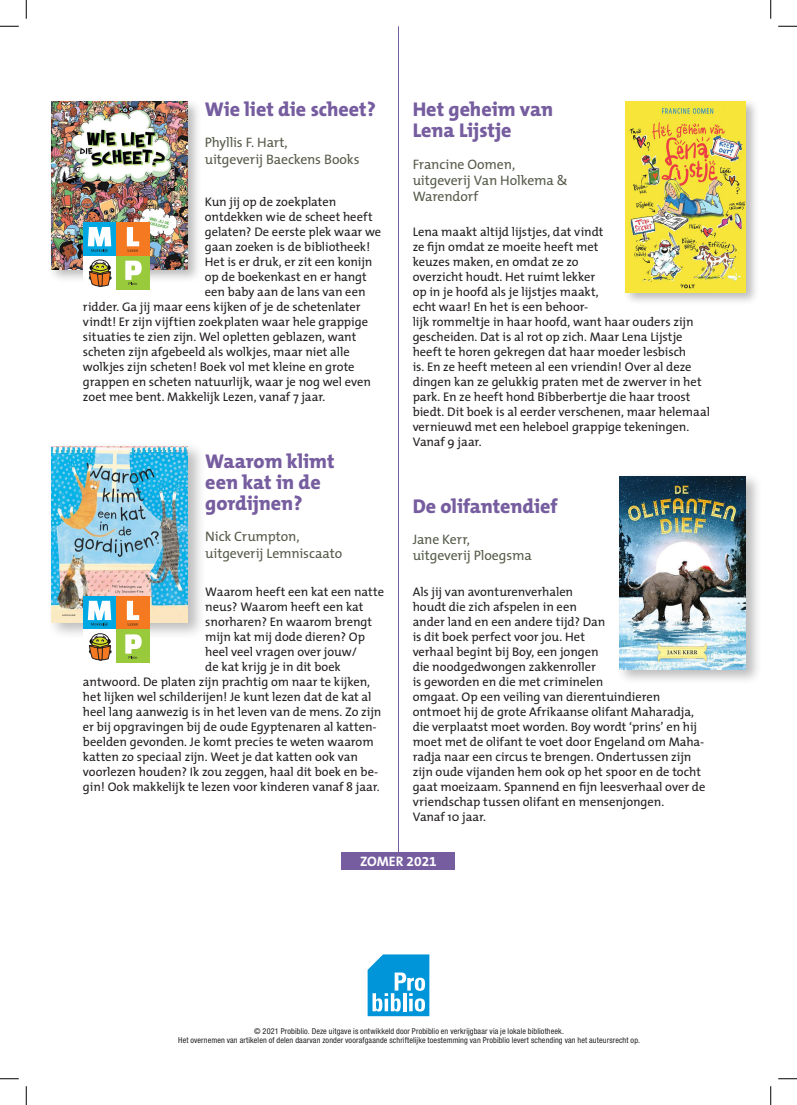
<style>
.page{position:relative;width:797px;height:1105px;background:#fff}
.page>*{position:absolute;margin:0;border:0;box-sizing:border-box;transform-origin:0 0}
.Tekst{font:800 20px "The Mix";letter-spacing:-.005em;color:#765d9f}
.Tekst-2{font:13.75px/16.2px "The Mix";letter-spacing:-.01em;color:#565b4a}
.Schrijver{font:700 13.75px "The Mix B7";color:#fff}
.Tekst-3{font:12.5px/15px "The Mix";letter-spacing:-.005em;color:#231f20}
.Tekst-4{font:condensed 8.12px "Helvetica Neue LT Std";letter-spacing:.015em;color:#231f20}
</style>
<div class="page">
<div style="left:48px;top:98px;width:154px;height:185px;background:#231f20;opacity:.3"></div>
<img style="left:51px;top:102px;width:136px;height:167px">
<div style="left:616px;top:472px;width:146px;height:213px;background:#231f20;opacity:.3"></div>
<img style="left:619px;top:477px;width:126px;height:193px">
<div style="left:623px;top:98px;width:136px;height:208px;background:#231f20;opacity:.3"></div>
<img style="left:625px;top:101px;width:121px;height:192px">
<div style="left:48px;top:442px;width:158px;height:198px;background:#231f20;opacity:.3"></div>
<img style="left:51px;top:446px;width:136px;height:176px">
<svg style="left:367px;top:954px;width:62px;height:62px"></svg>
<div style="left:83px;top:596px;width:33px;height:34px;background:#00a8e3"></div>
<div style="left:83px;top:630px;width:33px;height:33px;background:#fff"></div>
<svg style="left:88px;top:601px;width:23px;height:25px"></svg>
<div style="left:116px;top:596px;width:34px;height:34px;background:#f47921"></div>
<svg style="left:127px;top:601px;width:12px;height:24px"></svg>
<div style="left:116px;top:630px;width:34px;height:33px;background:#99ca3b"></div>
<svg style="left:125px;top:634px;width:17px;height:25px"></svg>
<svg style="left:89px;top:633px;width:23px;height:28px"></svg>
<div style="left:83px;top:223px;width:33px;height:33px;background:#00a8e3"></div>
<div style="left:83px;top:256px;width:33px;height:33px;background:#fff"></div>
<svg style="left:88px;top:227px;width:23px;height:25px"></svg>
<div style="left:116px;top:223px;width:34px;height:33px;background:#f47921"></div>
<svg style="left:127px;top:227px;width:12px;height:25px"></svg>
<div style="left:116px;top:256px;width:34px;height:33px;background:#99ca3b"></div>
<svg style="left:125px;top:261px;width:17px;height:24px"></svg>
<svg style="left:89px;top:259px;width:23px;height:28px"></svg>
<div style="left:342px;top:852px;width:113px;height:17px;background:#765d9f"></div>
<hr style="left:398px;top:26px;width:1px;height:828px;background:#765d9f">
<svg style="left:0;top:25px;width:19px;height:2px"></svg>
<svg style="left:778px;top:25px;width:19px;height:2px"></svg>
<svg style="left:0;top:1078px;width:19px;height:1px"></svg>
<svg style="left:778px;top:1078px;width:19px;height:1px"></svg>
<svg style="left:25px;top:0;width:2px;height:19px"></svg>
<svg style="left:25px;top:1086px;width:2px;height:19px"></svg>
<svg style="left:770px;top:0;width:1px;height:19px"></svg>
<svg style="left:770px;top:1086px;width:1px;height:19px"></svg>
<p class="Tekst" style="left:205px;top:92px;width:172px">Wie liet die scheet?</p>
<p class="Tekst-2" style="left:205px;top:134px;width:84px">Phyllis F. Hart,</p>
<p class="Tekst-2" style="left:205px;top:150px;width:156px">uitgeverij Baeckens Books</p>
<p class="Tekst-3" style="left:205px;top:194px;width:133px">Kun jij op de zoekplaten</p>
<p class="Tekst-3" style="left:205px;top:209px;width:169px">ontdekken wie de scheet heeft</p>
<p class="Tekst-3" style="left:205px;top:224px;width:178px">gelaten? De eerste plek waar we</p>
<p class="Tekst-3" style="left:205px;top:239px;width:167px">gaan zoeken is de bibliotheek!</p>
<p class="Tekst-3" style="left:205px;top:254px;width:169px">Het is er druk, er zit een konijn</p>
<p class="Tekst-3" style="left:205px;top:269px;width:163px">op de boekenkast en er hangt</p>
<p class="Tekst-3" style="left:205px;top:284px;width:162px">een baby aan de lans van een</p>
<p class="Tekst-3" style="left:83px;top:299px;width:279px">ridder. Ga jij maar eens kijken of je de schetenlater</p>
<p class="Tekst-3" style="left:83px;top:314px;width:286px">vindt! Er zijn vijftien zoekplaten waar hele grappige</p>
<p class="Tekst-3" style="left:83px;top:329px;width:275px">situaties te zien zijn. Wel opletten geblazen, want</p>
<p class="Tekst-3" style="left:83px;top:344px;width:268px">scheten zijn afgebeeld als wolkjes, maar niet alle</p>
<p class="Tekst-3" style="left:83px;top:359px;width:273px">wolkjes zijn scheten! Boek vol met kleine en grote</p>
<p class="Tekst-3" style="left:83px;top:374px;width:289px">grappen en scheten natuurlijk, waar je nog wel even</p>
<p class="Tekst-3" style="left:83px;top:389px;width:244px">zoet mee bent. Makkelijk Lezen, vanaf 7 jaar.</p>
<p class="Tekst" style="left:205px;top:444px;width:131px">Waarom klimt</p>
<p class="Tekst" style="left:205px;top:465px;width:117px">een kat in de</p>
<p class="Tekst" style="left:205px;top:486px;width:99px">gordijnen?</p>
<p class="Tekst-2" style="left:205px;top:528px;width:96px">Nick Crumpton,</p>
<p class="Tekst-2" style="left:205px;top:544px;width:138px">uitgeverij Lemniscaato</p>
<p class="Tekst-3" style="left:205px;top:584px;width:180px">Waarom heeft een kat een natte</p>
<p class="Tekst-3" style="left:205px;top:599px;width:160px">neus? Waarom heeft een kat</p>
<p class="Tekst-3" style="left:205px;top:614px;width:168px">snorharen? En waarom brengt</p>
<p class="Tekst-3" style="left:205px;top:629px;width:161px">mijn kat mij dode dieren? Op</p>
<p class="Tekst-3" style="left:205px;top:644px;width:153px">heel veel vragen over jouw/</p>
<p class="Tekst-3" style="left:205px;top:659px;width:137px">de kat krijg je in dit boek</p>
<p class="Tekst-3" style="left:83px;top:674px;width:289px">antwoord. De platen zijn prachtig om naar te kijken,</p>
<p class="Tekst-3" style="left:83px;top:689px;width:290px">het lijken wel schilderijen! Je kunt lezen dat de kat al</p>
<p class="Tekst-3" style="left:83px;top:704px;width:300px">heel lang aanwezig is in het leven van de mens. Zo zijn</p>
<p class="Tekst-3" style="left:83px;top:719px;width:295px">er bij opgravingen bij de oude Egyptenaren al katten-</p>
<p class="Tekst-3" style="left:83px;top:734px;width:292px">beelden gevonden. Je komt precies te weten waarom</p>
<p class="Tekst-3" style="left:83px;top:749px;width:276px">katten zo speciaal zijn. Weet je dat katten ook van</p>
<p class="Tekst-3" style="left:83px;top:764px;width:297px">voorlezen houden? Ik zou zeggen, haal dit boek en be-</p>
<p class="Tekst-3" style="left:83px;top:779px;width:298px">gin! Ook makkelijk te lezen voor kinderen vanaf 8 jaar.</p>
<p class="Tekst" style="left:412px;top:92px;width:142px">Het geheim van</p>
<p class="Tekst" style="left:412px;top:114px;width:100px">Lena Lijstje</p>
<p class="Tekst-2" style="left:412px;top:155px;width:104px">Francine Oomen,</p>
<p class="Tekst-2" style="left:412px;top:172px;width:157px">uitgeverij Van Holkema &amp;<br>Warendorf</p>
<p class="Tekst-3" style="left:412px;top:224px;width:299px">Lena maakt altijd lijstjes, dat vindt<br>ze fijn omdat ze moeite heeft met<br>keuzes maken, en omdat ze zo<br>overzicht houdt. Het ruimt lekker<br>op in je hoofd als je lijstjes maakt,<br>echt waar! En het is een behoor-<br>lijk rommeltje in haar hoofd, want haar ouders zijn gescheiden. Dat is al rot op zich. Maar Lena Lijstje heeft te horen gekregen dat haar moeder lesbisch<br>is. En ze heeft meteen al een vriendin! Over al deze dingen kan ze gelukkig praten met de zwerver in het park. En ze heeft hond Bibberbertje die haar troost biedt. Dit boek is al eerder verschenen, maar helemaal vernieuwd met een heleboel grappige tekeningen.<br>Vanaf 9 jaar.</p>
<p class="Tekst" style="left:412px;top:489px;width:146px">De olifantendief</p>
<p class="Tekst-2" style="left:412px;top:531px;width:59px">Jane Kerr,</p>
<p class="Tekst-2" style="left:412px;top:547px;width:121px">uitgeverij Ploegsma</p>
<p class="Tekst-3" style="left:412px;top:584px;width:294px">Als jij van avonturenverhalen<br>houdt die zich afspelen in een<br>ander land en een andere tijd? Dan<br>is dit boek perfect voor jou. Het<br>verhaal begint bij Boy, een jongen<br>die noodgedwongen zakkenroller<br>is geworden en die met criminelen<br>omgaat. Op een veiling van dierentuindieren ontmoet hij de grote Afrikaanse olifant Maharadja, die verplaatst moet worden. Boy wordt ‘prins’ en hij moet met de olifant te voet door Engeland om Maha&shy;radja naar een circus te brengen. Ondertussen zijn zijn oude vijanden hem ook op het spoor en de tocht gaat moeizaam. Spannend en fijn leesverhaal over de vriendschap tussen olifant en mensenjongen.<br>Vanaf 10 jaar.</p>
<p class="Schrijver" style="left:360px;top:854px;width:78px">ZOMER 2021</p>
<p class="Tekst-4" style="left:254px;top:1026px;width:311px">© 2021 Probiblio. Deze uitgave is ontwikkeld door Probiblio en verkrijgbaar via je lokale bibliotheek.</p>
<p class="Tekst-4" style="left:178px;top:1035px;width:463px">Het overnemen van artikelen of delen daarvan zonder voorafgaande schriftelijke toestemming van Probiblio levert schending van het auteursrecht op.</p>
</div>
